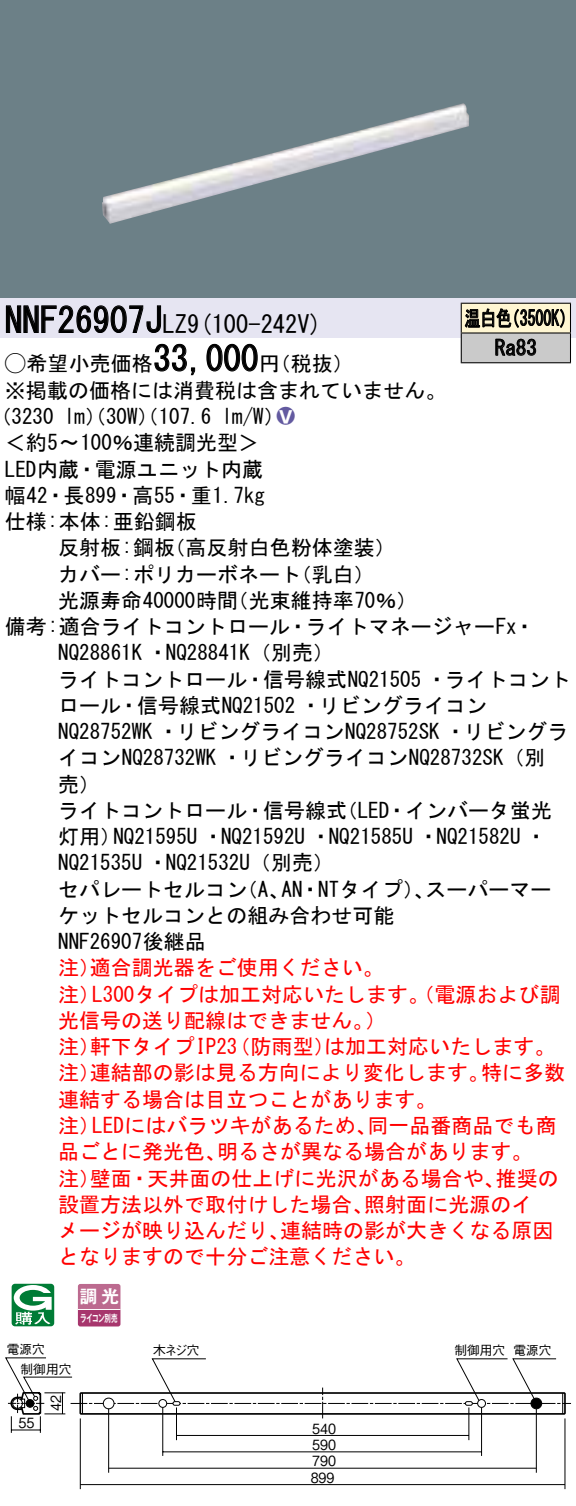
<style>
.page{position:relative;width:576px;height:1506px;background:#fff}
.page>*{position:absolute;margin:0;border:0;box-sizing:border-box;transform-origin:0 0}
.t1{font:35px "MS Gothic";color:#000}
.t2{font:24.5px "MS Gothic";color:#000}
.t3{font:21px/26.2px "MS Gothic";color:#000}
.t4{font:21px/26.2px "MS Gothic";color:#f00}
.t5{font:21px/29.8px "MS Gothic";color:#000;scale:.75 1}
.t6{font:21px "Ford Classification 1";color:#635aa0}
.t7{font:17.5px "Gothic MB101 Pro De Bold 90 pv RKSJ H";color:#fff}
.t8{font:14px/16.8px "Gothic BBB Pro Medium 90 pv RKSJ H";color:#000;scale:.9 1}
.t9{font:12.6px/19.2px "Gothic BBB Pro Medium 90 pv RKSJ H";color:#000}
.t10{font:10.15px "Gothic MB101 Pro De Bold 90 pv RKSJ H";letter-spacing:-.05em;color:#fff;scale:.65 1}
.s1{font-size:35px}
.s2{font-family:"Ford Classification 1"}
.s3{color:#fff}
</style>
<div class="page">
<div style="left:0;top:0;width:575px;height:298px;background:#6c8087"></div>
<img style="left:102px;top:103px;width:367px;height:121px">
<div style="left:0;top:298px;width:575px;height:40px;background:#e6e5f2"></div>
<svg style="left:6px;top:305px;width:155px;height:28px"></svg>
<svg style="left:154px;top:343px;width:42px;height:33px"></svg>
<svg style="left:206px;top:343px;width:52px;height:29px"></svg>
<svg style="left:12px;top:1283px;width:42px;height:43px"></svg>
<svg style="left:78px;top:1284px;width:42px;height:42px;background:#b35581"></svg>
<hr style="left:78px;top:1309px;width:42px;height:1px;background:#fff">
<div style="left:461px;top:303px;width:109px;height:30px;background:#fff6d2"></div>
<div style="left:461px;top:333px;width:109px;height:30px;background:#cacaca"></div>
<hr style="left:460px;top:303px;width:110px;height:1px;background:#000">
<hr style="left:569px;top:304px;width:2px;height:28px;background:#000">
<hr style="left:460px;top:332px;width:110px;height:2px;background:#000">
<hr style="left:569px;top:333px;width:2px;height:29px;background:#000">
<hr style="left:460px;top:362px;width:110px;height:1px;background:#000">
<svg style="left:460px;top:304px;width:104px;height:58px"></svg>
<hr style="left:176px;top:1434px;width:292px;height:2px;background:#000">
<hr style="left:176px;top:1407px;width:1px;height:33px;background:#000">
<hr style="left:468px;top:1407px;width:1px;height:33px;background:#000">
<hr style="left:163px;top:1451px;width:318px;height:1px;background:#000">
<hr style="left:80px;top:1484px;width:484px;height:1px;background:#000">
<hr style="left:162px;top:1407px;width:1px;height:48px;background:#000">
<hr style="left:480px;top:1407px;width:2px;height:48px;background:#000">
<hr style="left:80px;top:1418px;width:1px;height:71px;background:#000">
<hr style="left:564px;top:1418px;width:1px;height:71px;background:#000">
<hr style="left:109px;top:1467px;width:427px;height:1px;background:#000">
<hr style="left:108px;top:1408px;width:1px;height:64px;background:#000">
<hr style="left:535px;top:1408px;width:1px;height:64px;background:#000">
<svg style="left:5px;top:1357px;width:565px;height:75px"></svg>
<h1 class="t1" style="left:5px;top:303px;width:142px">NNF26907</h1>
<p class="t2" style="left:145px;top:312px;width:178px"><span class="s1">J</span>LZ (9 100-242 (V</p>
<h1 class="t1" style="left:153px;top:341px;width:106px">33,000</h1>
<p class="t3" style="left:5px;top:350px;width:442px"><span class="s2">A</span>希望小売価格<br>※掲載の価格には消費税は含まれていません。</p>
<p class="t6" style="left:277px;top:405px;width:19px">2<span class="s3">8</span></p>
<p class="t3" style="left:259px;top:350px;width:96px">（円税抜(</p>
<p class="t3" style="left:222px;top:403px;width:64px">l m (W/</p>
<p class="t3" style="left:-9px;top:403px;width:65px">（3230</p>
<p class="t3" style="left:5px;top:429px;width:255px">＜約〜5 100％連続調光型&lt;</p>
<p class="t3" style="left:5px;top:456px;width:259px">LED内蔵・電源ユニット内蔵</p>
<p class="t3" style="left:5px;top:482px;width:261px">幅42・長899・高55・重1.7kg</p>
<p class="t3" style="left:5px;top:508px;width:193px">仕様:本体:亜鉛鋼板</p>
<p class="t3" style="left:164px;top:534px;width:233px">（高反射白色粉体塗装(</p>
<p class="t3" style="left:64px;top:403px;width:149px">lm）（30 ）（W 107.6</p>
<p class="t3" style="left:58px;top:534px;width:118px">反射板:鋼板</p>
<p class="t5" style="left:494px;top:303px;width:57px;text-indent:-30px">温白色<br>Ra83</p>
<p class="t5" style="left:504px;top:303px;width:96px">（3500 (K</p>
<p class="t3" style="left:227px;top:561px;width:191px;text-indent:-169px">カバー:ポリカーボネート<br>（光束維持率70％(</p>
<p class="t3" style="left:290px;top:561px;width:85px">（乳白(</p>
<p class="t3" style="left:58px;top:587px;width:181px">光源寿命40000時間</p>
<p class="t3" style="left:5px;top:613px;width:531px">備考:適合ライトコントロール・ライトマネージャーFx・</p>
<p class="t3" style="left:58px;top:639px;width:277px">NQ28861K ・NQ28841 （K 別売(</p>
<p class="t3" style="left:58px;top:666px;width:514px">ライトコントロール・信号線式NQ21505 ・ライトコント</p>
<p class="t3" style="left:58px;top:692px;width:430px">ロール・信号線式NQ21502 ・リビングライコン</p>
<p class="t3" style="left:58px;top:718px;width:511px">NQ28752WK ・リビングライコンNQ28752SK ・リビングラ</p>
<p class="t3" style="left:58px;top:744px;width:488px">イコンNQ28732WK ・リビングライコンNQ28732SK（別</p>
<p class="t3" style="left:58px;top:771px;width:43px">売(</p>
<p class="t3" style="left:336px;top:797px;width:217px">（LED・インバータ蛍光</p>
<p class="t3" style="left:113px;top:797px;width:435px;text-indent:-55px">ライトコントロール・信号線式<br>NQ21595U ・NQ21592U ・NQ21585U ・NQ21582 ・U</p>
<p class="t3" style="left:58px;top:823px;width:277px">灯用）<br>NQ21535U ・NQ21532 （U 別売(</p>
<p class="t3" style="left:281px;top:876px;width:154px">AN・NTタイプ）、</p>
<p class="t3" style="left:58px;top:876px;width:337px">セパレートセルコン<br>ケットセルコンとの組み合わせ可能<br>NNF26907後継品</p>
<p class="t4" style="left:90px;top:954px;width:295px">適合調光器をご使用ください。</p>
<p class="t3" style="left:425px;top:876px;width:127px">スーパーマー</p>
<p class="t3" style="left:237px;top:876px;width:54px">（、A</p>
<p class="t4" style="left:92px;top:954px;width:469px;text-indent:-34px">注）<br>L300タイプは加工対応いたします。（電源および調</p>
<p class="t4" style="left:58px;top:981px;width:43px">注）</p>
<p class="t4" style="left:324px;top:1007px;width:232px;text-indent:-266px">光信号の送り配線はできません。<br>は加工対応いたします。</p>
<p class="t4" style="left:365px;top:1007px;width:22px">(</p>
<p class="t4" style="left:90px;top:1033px;width:149px">軒下タイプIP23</p>
<p class="t4" style="left:58px;top:1033px;width:43px">注）</p>
<p class="t4" style="left:229px;top:1033px;width:106px">（防雨型）</p>
<p class="t4" style="left:90px;top:1059px;width:400px">連結部の影は見る方向により変化します。</p>
<p class="t4" style="left:481px;top:1059px;width:85px">特に多数</p>
<p class="t4" style="left:58px;top:1059px;width:43px">注）</p>
<p class="t4" style="left:58px;top:1086px;width:379px">連結する場合は目立つことがあります。</p>
<p class="t4" style="left:367px;top:1112px;width:190px">同一品番商品でも商</p>
<p class="t4" style="left:92px;top:1112px;width:286px">LEDにはバラツキがあるため、</p>
<p class="t4" style="left:58px;top:1112px;width:43px">注）</p>
<p class="t4" style="left:58px;top:1138px;width:169px">品ごとに発光色、</p>
<p class="t4" style="left:217px;top:1138px;width:317px">明るさが異なる場合があります。</p>
<p class="t4" style="left:90px;top:1164px;width:416px">壁面・天井面の仕上げに光沢がある場合や、</p>
<p class="t4" style="left:495px;top:1164px;width:64px">推奨の</p>
<p class="t4" style="left:58px;top:1164px;width:43px">注）</p>
<p class="t4" style="left:364px;top:1191px;width:170px">照射面に光源のイ</p>
<p class="t4" style="left:280px;top:1191px;width:275px;text-indent:-222px">設置方法以外で取付けした場合、<br>連結時の影が大きくなる原因</p>
<p class="t4" style="left:58px;top:1217px;width:358px">メージが映り込んだり、<br>となりますので十分ご注意ください。</p>
<p class="t7" style="left:80px;top:1282px;width:41px">調光</p>
<p class="t9" style="left:21px;top:1338px;width:52px;text-indent:-14px">電源穴<br>制御用穴</p>
<p class="t8" style="left:18px;top:1412px;width:19px">55</p>
<p class="t8" style="left:46px;top:1411px;width:19px;rotate:-90deg">42</p>
<p class="t10" style="left:80px;top:1309px;width:59px">ライコン別売</p>
<p class="t9" style="left:153px;top:1339px;width:48px">木ネジ穴</p>
<p class="t8" style="left:312px;top:1418px;width:28px">540<br>590</p>
<p class="t8" style="left:310px;top:1467px;width:28px">899</p>
<p class="t8" style="left:312px;top:1450px;width:28px">790</p>
<p class="t9" style="left:454px;top:1339px;width:52px">制御用穴</p>
<p class="t9" style="left:513px;top:1339px;width:40px">電源穴</p>
</div>
